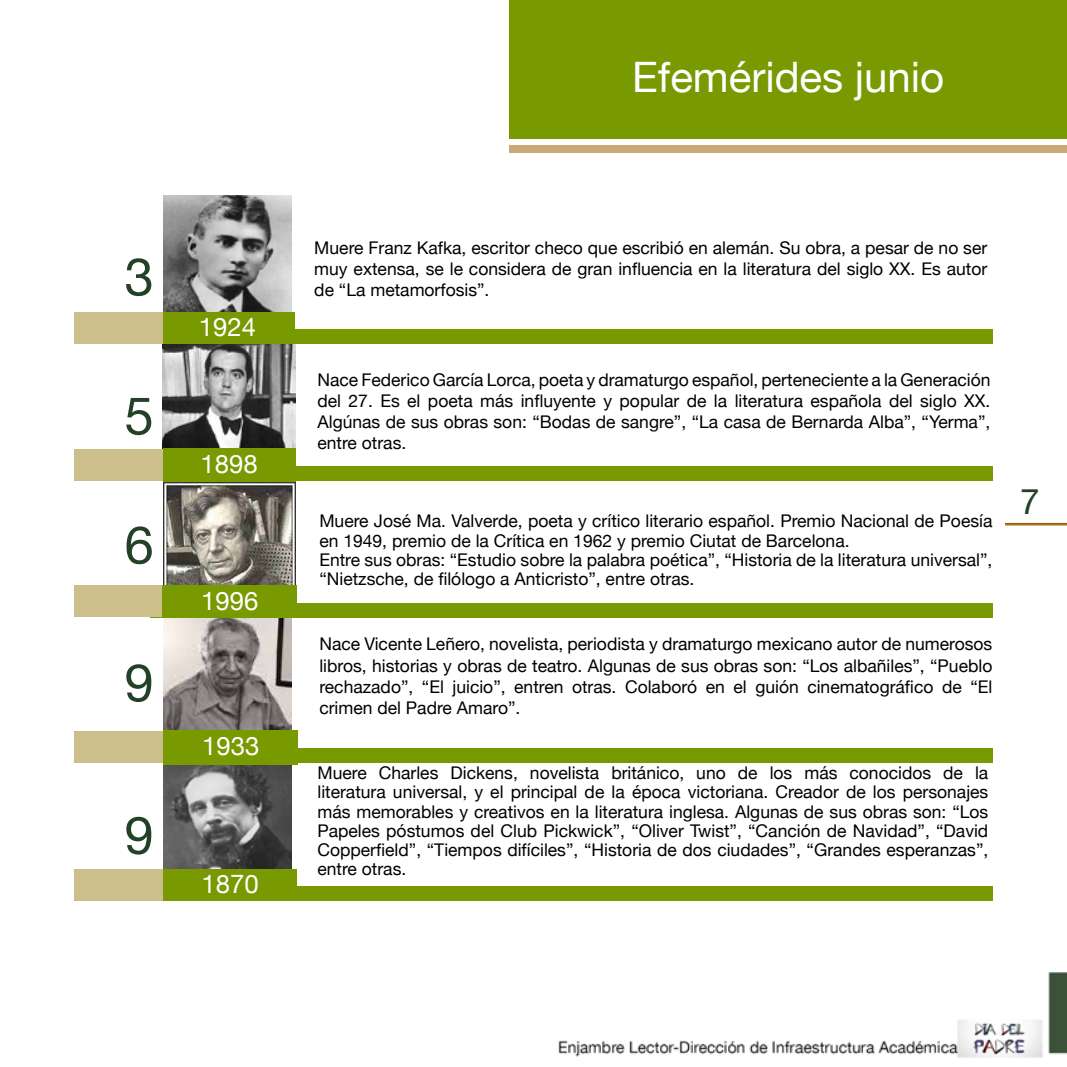
<style>
.page{position:relative;width:1067px;height:1067px;background:#fff}
.page>*{position:absolute;margin:0;border:0;box-sizing:border-box;transform-origin:0 0}
.t1{font:52.5px "Helvetica Neue";color:#234126}
.t2{font:42px "Helvetica Neue";color:#fff}
.t3{font:35px "Helvetica Neue";color:#234126}
.t4{font:25.72px "Helvetica Neue";color:#fff}
.t5{font:17.5px/21px "Helvetica Neue";color:#000;text-align:justify}
</style>
<div class="page">
<img style="left:74px;top:138px;width:993px;height:920px">
<hr style="left:1005px;top:523px;width:62px;height:1px;background:#995800">
<hr style="left:1005px;top:524px;width:62px;height:1px;background:#995800">
<img style="left:163px;top:195px;width:128px;height:116px">
<img style="left:164px;top:764px;width:127px;height:105px">
<img style="left:164px;top:617px;width:127px;height:113px">
<img style="left:163px;top:343px;width:132px;height:106px">
<img style="left:164px;top:482px;width:131px;height:103px">
<div style="left:509px;top:0;width:558px;height:138px;background:#799900"></div>
<div style="left:509px;top:146px;width:558px;height:7px;background:#caa977"></div>
<div style="left:150px;top:329px;width:842px;height:14px;background:#799900"></div>
<div style="left:163px;top:311px;width:132px;height:32px;background:#799900"></div>
<div style="left:74px;top:311px;width:89px;height:32px;background:#cdbf8b"></div>
<div style="left:150px;top:466px;width:842px;height:14px;background:#799900"></div>
<div style="left:74px;top:449px;width:89px;height:31px;background:#cdbf8b"></div>
<div style="left:150px;top:603px;width:842px;height:14px;background:#799900"></div>
<div style="left:74px;top:585px;width:89px;height:32px;background:#cdbf8b"></div>
<div style="left:150px;top:748px;width:842px;height:14px;background:#799900"></div>
<div style="left:74px;top:730px;width:89px;height:32px;background:#cdbf8b"></div>
<div style="left:150px;top:886px;width:842px;height:14px;background:#799900"></div>
<div style="left:74px;top:869px;width:89px;height:31px;background:#cdbf8b"></div>
<div style="left:163px;top:449px;width:132px;height:33px;background:#799900"></div>
<div style="left:164px;top:730px;width:134px;height:34px;background:#799900"></div>
<div style="left:163px;top:585px;width:134px;height:32px;background:#799900"></div>
<div style="left:164px;top:869px;width:133px;height:31px;background:#799900"></div>
<h1 class="t1" style="left:124px;top:245px;width:31px">3</h1>
<h1 class="t1" style="left:124px;top:384px;width:31px">5</h1>
<h1 class="t1" style="left:124px;top:513px;width:31px">6</h1>
<h1 class="t1" style="left:124px;top:651px;width:31px">9</h1>
<h1 class="t1" style="left:124px;top:804px;width:31px">9</h1>
<h3 class="t4" style="left:199px;top:311px;width:59px">1924</h3>
<h3 class="t4" style="left:200px;top:449px;width:59px">1898</h3>
<h3 class="t4" style="left:201px;top:585px;width:59px">1996</h3>
<h3 class="t4" style="left:202px;top:730px;width:59px">1933</h3>
<h3 class="t4" style="left:201px;top:869px;width:59px">1870</h3>
<h2 class="t2" style="left:632px;top:52px;width:313px">Efemérides junio</h2>
<p class="t5" style="left:314px;top:236px;width:674px">Muere Franz Kafka, escritor checo que escribió en alemán. Su obra, a pesar de no ser muy extensa, se le considera de gran influencia en la literatura del siglo XX. Es autor de “La metamorfosis”.</p>
<p class="t5" style="left:317px;top:369px;width:674px">Nace Federico García Lorca, poeta y dramaturgo español, perteneciente a la Generación del 27. Es el poeta más influyente y popular de la literatura española del siglo XX.<br>Algúnas de sus obras son: “Bodas de sangre”, “La casa de Bernarda Alba”, “Yerma”, entre otras.</p>
<p class="t5" style="left:319px;top:511px;width:674px;line-height:19.2px;text-align:left">Muere José Ma. Valverde, poeta y crítico literario español. Premio Nacional de Poesía en 1949, premio de la Crítica en 1962 y premio Ciutat de Barcelona.<br>Entre sus obras: “Estudio sobre la palabra poética”, “Historia de la literatura universal”, “Nietzsche, de filólogo a Anticristo”, entre otras.</p>
<p class="t5" style="left:319px;top:633px;width:674px">Nace Vicente Leñero, novelista, periodista y dramaturgo mexicano autor de numerosos libros, historias y obras de teatro. Algunas de sus obras son: “Los albañiles”, “Pueblo rechazado”, “El juicio”, entren otras. Colaboró en el guión cinematográfico de “El crimen del Padre Amaro”.</p>
<p class="t5" style="left:317px;top:763px;width:672px;line-height:19.2px">Muere Charles Dickens, novelista británico, uno de los más conocidos de la literatura universal, y el principal de la época victoriana. Creador de los personajes más memorables y creativos en la literatura inglesa. Algunas de sus obras son: “Los Papeles póstumos del Club Pickwick”, “Oliver Twist”, “Canción de Navidad”, “David Copperfield”, “Tiempos difíciles”, “Historia de dos ciudades”, “Grandes esperanzas”, entre otras.</p>
<h3 class="t3" style="left:1020px;top:481px;width:21px">7</h3>
</div>
